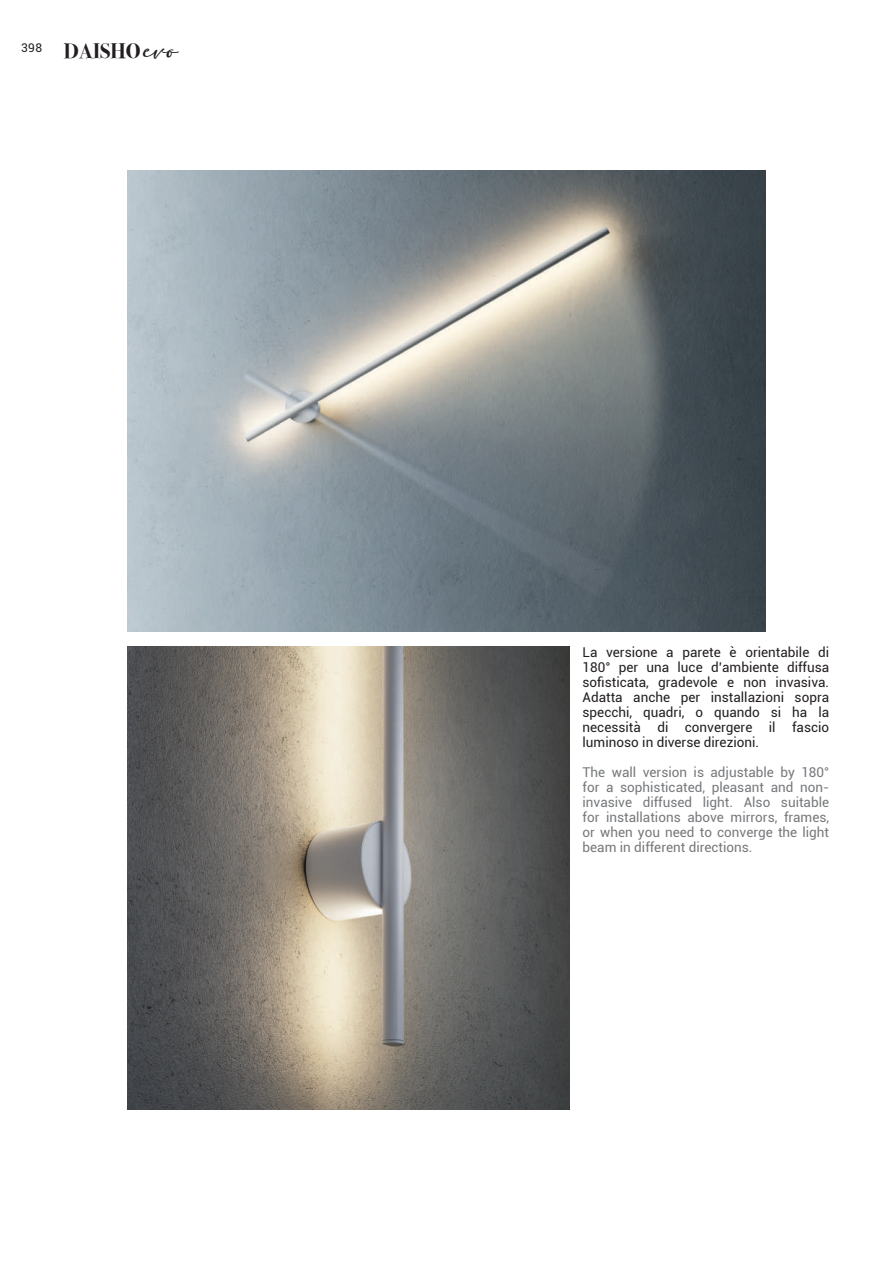
<style>
.page{position:relative;width:893px;height:1263px;background:#fff}
.page>*{position:absolute;margin:0;border:0;box-sizing:border-box;transform-origin:0 0}
.t1{font:700 21px "Bodoni Svty Two ITCTT";color:#231f20}
.t2{font:13.5px/15px "Roboto";color:#231f20;text-align:justify}
.t3{font:13.5px/15px "Roboto";color:#76787b;text-align:justify}
.t4{font:12px "Roboto";color:#231f20}
.s1{font-family:"adelia";font-weight:400}
</style>
<div class="page">
<img style="left:128px;top:646px;width:442px;height:464px">
<img style="left:128px;top:170px;width:637px;height:461px">
<p class="t4" style="left:21px;top:39px;width:22px">398</p>
<h1 class="t1" style="left:64px;top:33px;width:116px">DAISHO <span class="s1">evo</span></h1>
<p class="t2" style="left:583px;top:644px;width:248px">La versione a parete è orientabile di 180° per una luce d’ambiente diffusa sofisticata, gradevole e non invasiva.<br>Adatta anche per installazioni sopra specchi, quadri, o quando si ha la necessità di convergere il fascio luminoso in diverse direzioni.</p>
<p class="t3" style="left:583px;top:764px;width:248px">The wall version is adjustable by 180° for a sophisticated, pleasant and non&shy;invasive diffused light. Also suitable for installations above mirrors, frames, or when you need to converge the light beam in different directions.</p>
</div>
